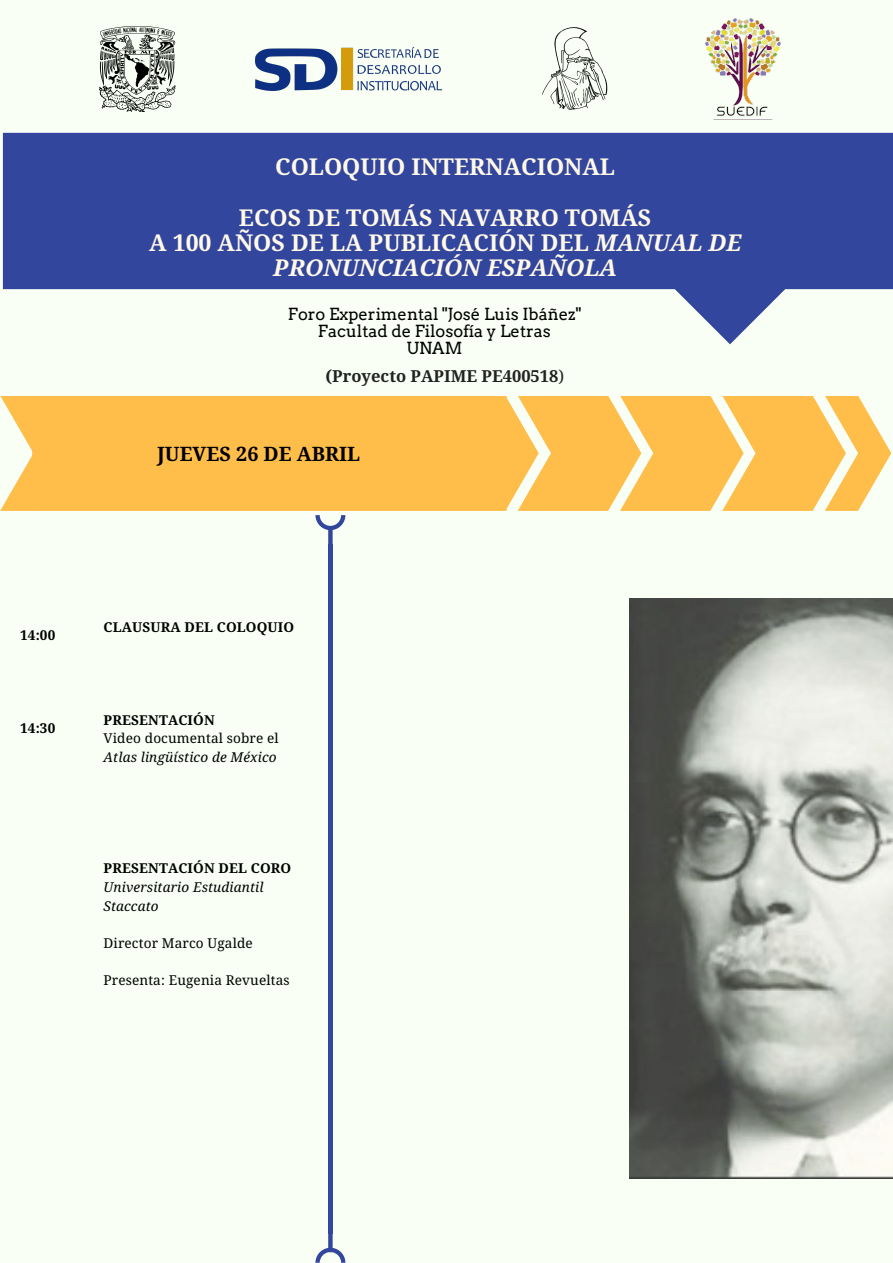
<style>
.page{position:relative;width:893px;height:1263px;background:#f9fff4}
.page>*{position:absolute;margin:0;border:0;box-sizing:border-box;transform-origin:0 0}
.t1{font:italic 700 23.17px/25.3px "Droid Serif";color:#fff9e7;text-align:center}
.t2{font:700 23.17px/50.6px "Droid Serif";color:#fff9e7;text-align:center}
.t3{font:700 19.88px "Droid Serif";color:#000}
.t4{font:16.58px/17.5px "Arvo";color:#000;text-align:center}
.t5{font:700 16.58px "Droid Serif";color:#222}
.t6{font:13.58px "Droid Serif";letter-spacing:.01em;color:#000}
.t7{font:700 13.58px "Droid Serif";letter-spacing:.01em;color:#000}
.t8{font:italic 13.58px/18.6px "Droid Serif";letter-spacing:.01em;color:#000}
.s1{font-style:normal}
.s2{font-weight:400}
</style>
<div class="page">
<div style="left:3px;top:133px;width:890px;height:156px;background:#33469d"></div>
<svg style="left:672px;top:286px;width:116px;height:58px"></svg>
<svg style="left:0;top:397px;width:32px;height:114px"></svg>
<div style="left:32px;top:397px;width:473px;height:114px;background:#ffbd4a"></div>
<svg style="left:505px;top:397px;width:386px;height:114px"></svg>
<img style="left:255px;top:48px;width:187px;height:43px">
<img style="left:542px;top:27px;width:66px;height:83px">
<img style="left:99px;top:26px;width:76px;height:86px">
<img style="left:706px;top:19px;width:75px;height:101px">
<img style="left:629px;top:598px;width:264px;height:580px">
<div style="left:328px;top:544px;width:5px;height:689px;background:#33469d"></div>
<svg style="left:315px;top:1233px;width:30px;height:30px"></svg>
<svg style="left:315px;top:515px;width:30px;height:29px"></svg>
<h1 class="t2" style="left:239px;top:142px;width:414px">COLOQUIO INTERNACIONAL<br>ECOS DE TOMÁS NAVARRO TOMÁS</h1>
<h1 class="t1" style="left:149px;top:230px;width:593px"><span class="s1">A 100 AÑOS DE LA PUBLICACIÓN DEL</span> MANUAL DE<br>PRONUNCIACIÓN ESPAÑOLA</h1>
<p class="t4" style="left:288px;top:305px;width:294px">Foro Experimental "José Luis Ibáñez"<br>Facultad de Filosofía y Letras<br>UNAM</p>
<p class="t5" style="left:326px;top:366px;width:240px">(Proyecto PAPIME PE400518<span class="s2">)</span></p>
<h2 class="t3" style="left:158px;top:443px;width:204px">JUEVES 26 DE ABRIL</h2>
<p class="t7" style="left:20px;top:627px;width:37px">14:00</p>
<p class="t7" style="left:20px;top:720px;width:37px">14:30</p>
<p class="t7" style="left:104px;top:619px;width:192px">CLAUSURA DEL COLOQUIO</p>
<p class="t7" style="left:104px;top:712px;width:113px">PRESENTACIÓN</p>
<p class="t6" style="left:104px;top:731px;width:177px">Video documental sobre el</p>
<p class="t8" style="left:104px;top:748px;width:175px">Atlas lingüístico de México</p>
<p class="t7" style="left:104px;top:861px;width:189px">PRESENTACIÓN DEL CORO</p>
<p class="t8" style="left:104px;top:878px;width:162px">Universitario Estudiantil<br>Staccato</p>
<p class="t6" style="left:104px;top:935px;width:151px">Director Marco Ugalde</p>
<p class="t6" style="left:104px;top:972px;width:188px">Presenta: Eugenia Revueltas</p>
</div>
